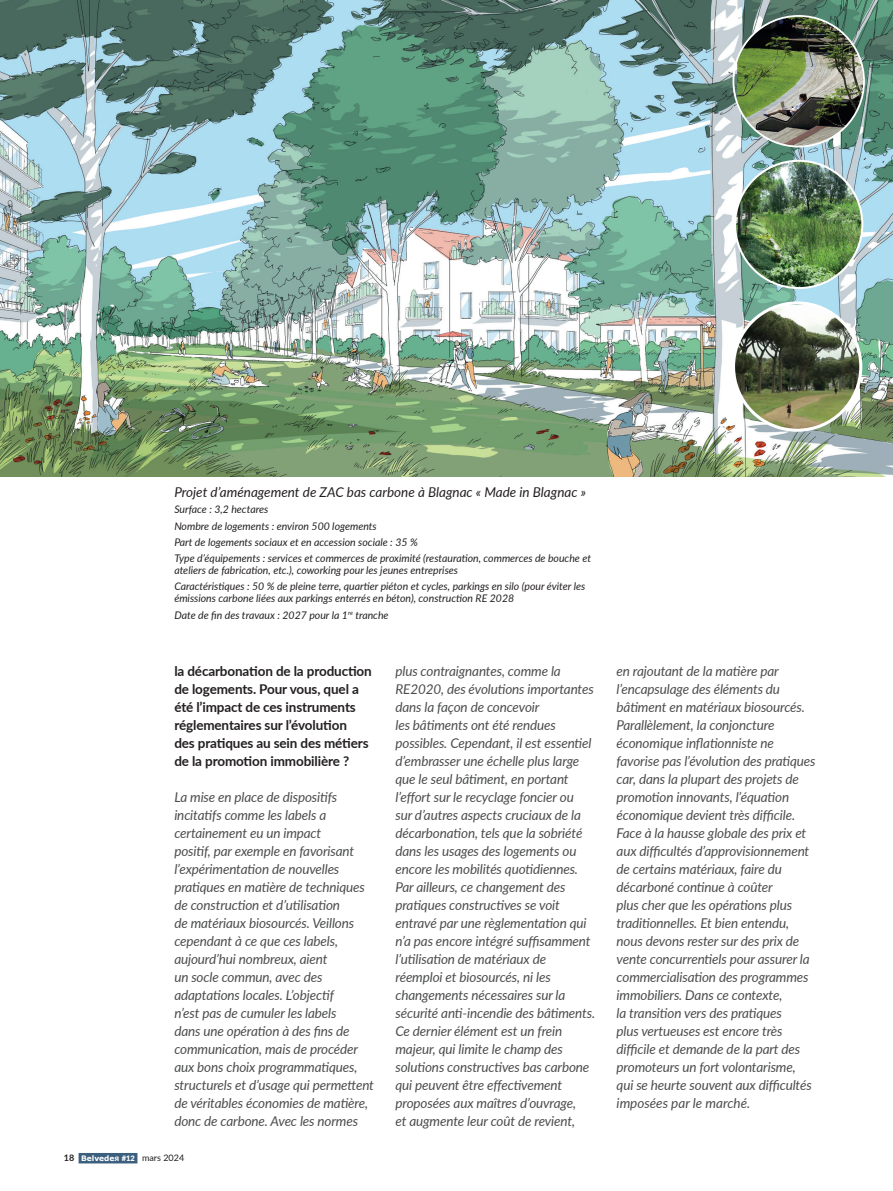
<style>
.page{position:relative;width:893px;height:1191px;background:#fff}
.page>*{position:absolute;margin:0;border:0;box-sizing:border-box;transform-origin:0 0}
.t1{font:italic 13.5px/18px "Lato";letter-spacing:-.01em;color:#4b4c4d}
.t2{font:700 13.5px/18px "Lato";letter-spacing:-.01em;color:#231f20}
.t3{font:italic 13.5px "Lato";color:#231f20}
.t4{font:italic 10.5px/16.2px "Lato";color:#231f20}
.t5{font:9px "Lato";color:#231f20}
.s1{font-weight:700}
.s2{font-family:"Verdana";font-weight:700;font-size:7.5px;color:#fff}
.s3{font-family:"Verdana";font-weight:700;font-size:6px;color:#fff}
.s4{font-weight:900;font-size:7.5px;color:#fff}
</style>
<div class="page">
<div style="left:79px;top:1153px;width:58px;height:10px;background:#3b5f7d"></div>
<img style="left:0;top:0;width:893px;height:476px">
<img style="left:735px;top:161px;width:127px;height:127px;border-radius:64px">
<img style="left:737px;top:16px;width:127px;height:130px">
<img style="left:733px;top:305px;width:128px;height:125px">
<div style="left:732px;top:301px;width:130px;height:131px;border:3px solid #fff;border-radius:50%"></div>
<p class="t3" style="left:174px;top:482px;width:413px">Projet d’aménagement de ZAC bas carbone à Blagnac « Made in Blagnac »</p>
<p class="t4" style="left:174px;top:501px;width:418px">Surface : 3,2 hectares<br>Nombre de logements : environ 500 logements<br>Part de logements sociaux et en accession sociale : 35 %<br>Type d’équipements : services et commerces de proximité (restauration, commerces de bouche et</p>
<p class="t4" style="left:174px;top:562px;width:412px">ateliers de fabrication, etc.), coworking pour les jeunes entreprises<br>Caractéristiques : 50 % de pleine terre, quartier piéton et cycles, parkings en silo (pour éviter les</p>
<p class="t4" style="left:174px;top:590px;width:341px">émissions carbone liées aux parkings enterrés en béton), construction RE 2028<br>Date de fin des travaux : 2027 pour la 1<sup>re</sup> tranche</p>
<p class="t2" style="left:174px;top:661px;width:199px">la décarbonation de la production de logements. Pour vous, quel a été l’impact de ces instruments réglementaires sur l’évolution<br>des pratiques au sein des métiers de la promotion immobilière ?</p>
<p class="t1" style="left:174px;top:787px;width:201px">La mise en place de dispositifs incitatifs comme les labels a certainement eu un impact<br>positif, par exemple en favorisant l’expérimentation de nouvelles pratiques en matière de techniques de construction et d’utilisation<br>de matériaux biosourcés. Veillons cependant à ce que ces labels, aujourd’hui nombreux, aient<br>un socle commun, avec des adaptations locales. L’objectif<br>n’est pas de cumuler les labels<br>dans une opération à des fins de communication, mais de procéder aux bons choix programmatiques, structurels et d’usage qui permettent de véritables économies de matière, donc de carbone. Avec les normes</p>
<p class="t5" style="left:64px;top:1151px;width:122px"><span class="s1">18</span> <span class="s2">Belvede</span><span class="s3">Я</span> <span class="s4">#12</span> mars 2024</p>
<p class="t1" style="left:395px;top:661px;width:201px">plus contraignantes, comme la RE2020, des évolutions importantes dans la façon de concevoir<br>les bâtiments ont été rendues possibles. Cependant, il est essentiel d’embrasser une échelle plus large que le seul bâtiment, en portant l’effort sur le recyclage foncier ou<br>sur d’autres aspects cruciaux de la décarbonation, tels que la sobriété dans les usages des logements ou encore les mobilités quotidiennes.<br>Par ailleurs, ce changement des pratiques constructives se voit entravé par une règlementation qui n’a pas encore intégré suffisamment l’utilisation de matériaux de réemploi et biosourcés, ni les changements nécessaires sur la sécurité anti-incendie des bâtiments.<br>Ce dernier élément est un frein majeur, qui limite le champ des solutions constructives bas carbone qui peuvent être effectivement proposées aux maîtres d’ouvrage,<br>et augmente leur coût de revient,</p>
<p class="t1" style="left:617px;top:661px;width:201px">en rajoutant de la matière par l’encapsulage des éléments du bâtiment en matériaux biosourcés.<br>Parallèlement, la conjoncture économique inflationniste ne favorise pas l’évolution des pratiques car, dans la plupart des projets de promotion innovants, l’équation économique devient très difficile.<br>Face à la hausse globale des prix et aux difficultés d’approvisionnement de certains matériaux, faire du décarboné continue à coûter<br>plus cher que les opérations plus traditionnelles. Et bien entendu, nous devons rester sur des prix de vente concurrentiels pour assurer la commercialisation des programmes immobiliers. Dans ce contexte,<br>la transition vers des pratiques<br>plus vertueuses est encore très difficile et demande de la part des promoteurs un fort volontarisme, qui se heurte souvent aux difficultés imposées par le marché.</p>
</div>
